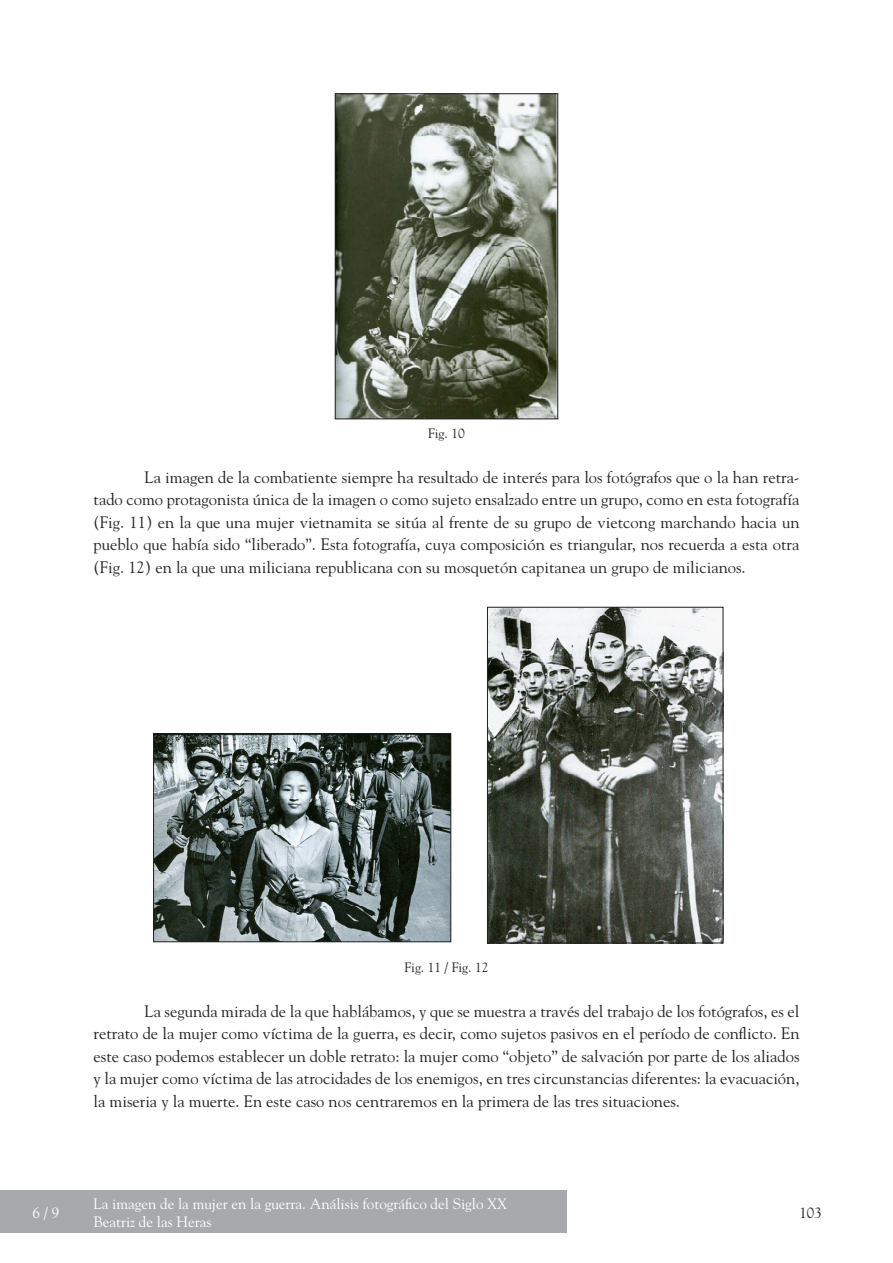
<style>
.page{position:relative;width:893px;height:1263px;background:#fff}
.page>*{position:absolute;margin:0;border:0;box-sizing:border-box;transform-origin:0 0}
.Base{font:16.5px/22.5px "Goudy";color:#231f20;text-align:justify}
.Base-2{font:15px "Goudy";color:#fff}
.Base-3{font:15px "Goudy";color:#231f20}
.Pie_de_foto{font:13.5px "Goudy";color:#231f20}
</style>
<div class="page">
<div style="left:0;top:1191px;width:567px;height:42px;background:#a8a9ad"></div>
<img style="left:337px;top:96px;width:219px;height:321px">
<div style="left:335px;top:94px;width:223px;height:325px;border:1px solid #231f20"></div>
<img style="left:489px;top:609px;width:232px;height:332px">
<div style="left:487px;top:607px;width:236px;height:336px;border:1px solid #231f20"></div>
<img style="left:155px;top:735px;width:294px;height:205px">
<div style="left:153px;top:733px;width:298px;height:209px;border:1px solid #231f20"></div>
<p class="Pie_de_foto" style="left:428px;top:425px;width:38px">Fig. 10</p>
<p class="Base" style="left:94px;top:465px;width:707px;text-indent:51px">La imagen de la combatiente siempre ha resultado de interés para los fotógrafos que o la han retra&shy;tado como protagonista única de la imagen o como sujeto ensalzado entre un grupo, como en esta fotografía (Fig. 11) en la que una mujer vietnamita se sitúa al frente de su grupo de vietcong marchando hacia un pueblo que había sido “liberado”. Esta fotografía, cuya composición es triangular, nos recuerda a esta otra (Fig. 12) en la que una miliciana republicana con su mosquetón capitanea un grupo de milicianos.</p>
<p class="Pie_de_foto" style="left:404px;top:958px;width:85px">Fig. 11 / Fig. 12</p>
<p class="Base" style="left:94px;top:999px;width:707px;text-indent:51px">La segunda mirada de la que hablábamos, y que se muestra a través del trabajo de los fotógrafos, es el retrato de la mujer como víctima de la guerra, es decir, como sujetos pasivos en el período de conflicto. En este caso podemos establecer un doble retrato: la mujer como “objeto” de salvación por parte de los aliados y la mujer como víctima de las atrocidades de los enemigos, en tres circunstancias diferentes: la evacuación, la miseria y la muerte. En este caso nos centraremos en la primera de las tres situaciones.</p>
<p class="Base-2" style="left:94px;top:1194px;width:415px">La imagen de la mujer en la guerra. Análisis fotográfico del Siglo XX</p>
<p class="Base-2" style="left:94px;top:1212px;width:119px">Beatriz de las Heras</p>
<p class="Base-2" style="left:33px;top:1203px;width:28px">6 / 9</p>
<p class="Base-3" style="left:799px;top:1203px;width:24px">103</p>
</div>
